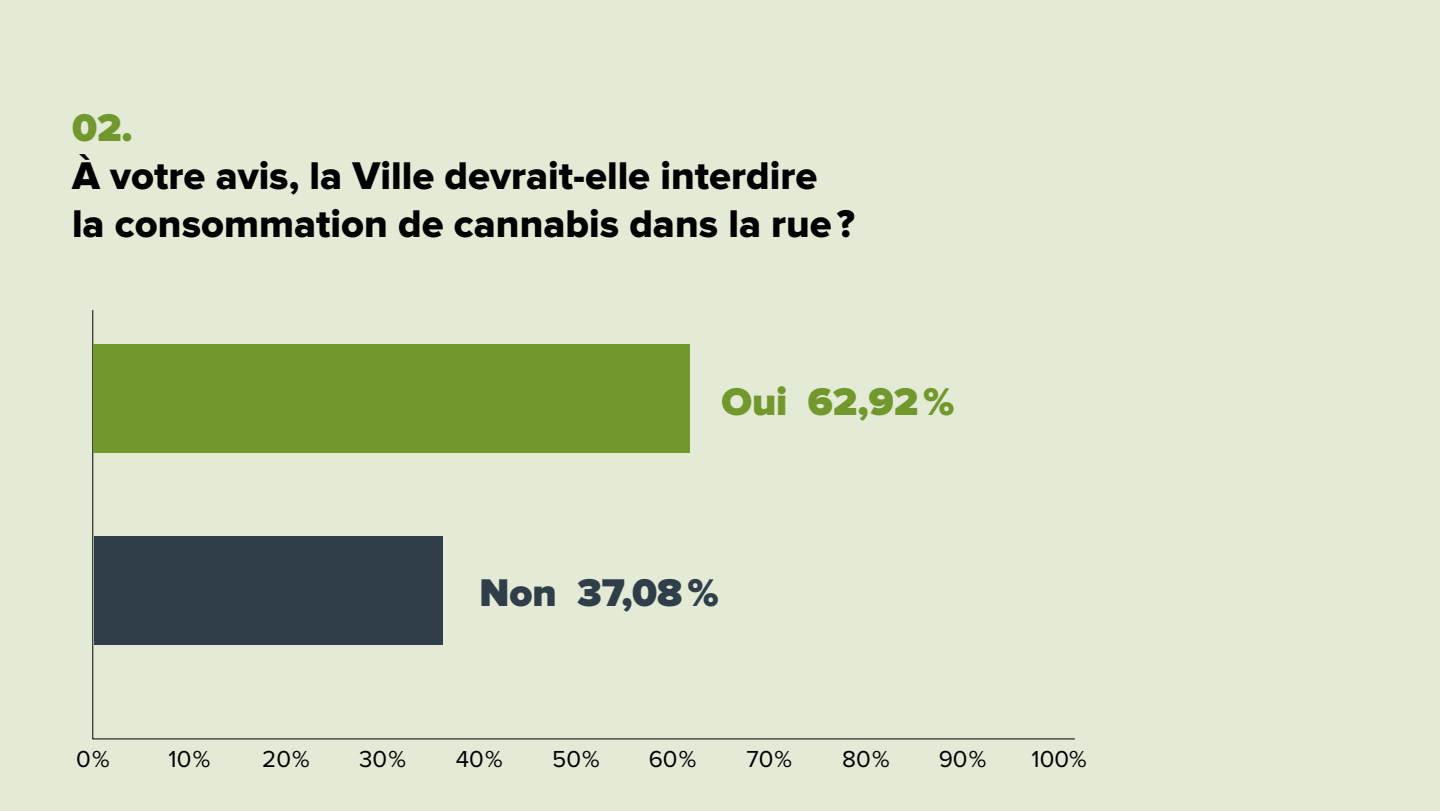
<style>
.page{position:relative;width:1440px;height:811px;background:#fff}
.page>*{position:absolute;margin:0;border:0;box-sizing:border-box;transform-origin:0 0}
.t1{font:40px/48px "Proxima Nova Extrabld";color:#000}
.t2{font:900 40px "Proxima Nova";color:#72982d}
.t3{font:900 40px "Proxima Nova";color:#303e49}
.t4{font:24px "Proxima Nova";color:#000}
</style>
<div class="page">
<div style="left:0;top:0;width:1440px;height:810px;background:#e3ead5"></div>
<svg style="left:92px;top:310px;width:983px;height:429px"></svg>
<div style="left:94px;top:344px;width:596px;height:108px;background:#72982d"></div>
<div style="left:94px;top:536px;width:348px;height:108px;background:#303e49"></div>
<p class="t2" style="left:72px;top:109px;width:62px">02.</p>
<p class="t1" style="left:72px;top:153px;width:784px">À votre avis, la Ville devrait-elle interdire la consommation de cannabis dans la rue?</p>
<p class="t2" style="left:721px;top:383px;width:235px">Oui 62,92%</p>
<p class="t3" style="left:480px;top:574px;width:241px">Non 37,08%</p>
<p class="t4" style="left:76px;top:745px;width:35px">0 %</p>
<p class="t4" style="left:169px;top:745px;width:43px">10 %</p>
<p class="t4" style="left:262px;top:745px;width:49px">20 %</p>
<p class="t4" style="left:359px;top:745px;width:48px">30 %</p>
<p class="t4" style="left:456px;top:745px;width:48px">40 %</p>
<p class="t4" style="left:552px;top:745px;width:49px">50 %</p>
<p class="t4" style="left:649px;top:745px;width:49px">60 %</p>
<p class="t4" style="left:746px;top:745px;width:47px">70 %</p>
<p class="t4" style="left:842px;top:745px;width:49px">80 %</p>
<p class="t4" style="left:939px;top:745px;width:49px">90 %</p>
<p class="t4" style="left:1032px;top:745px;width:57px">100%</p>
</div>
